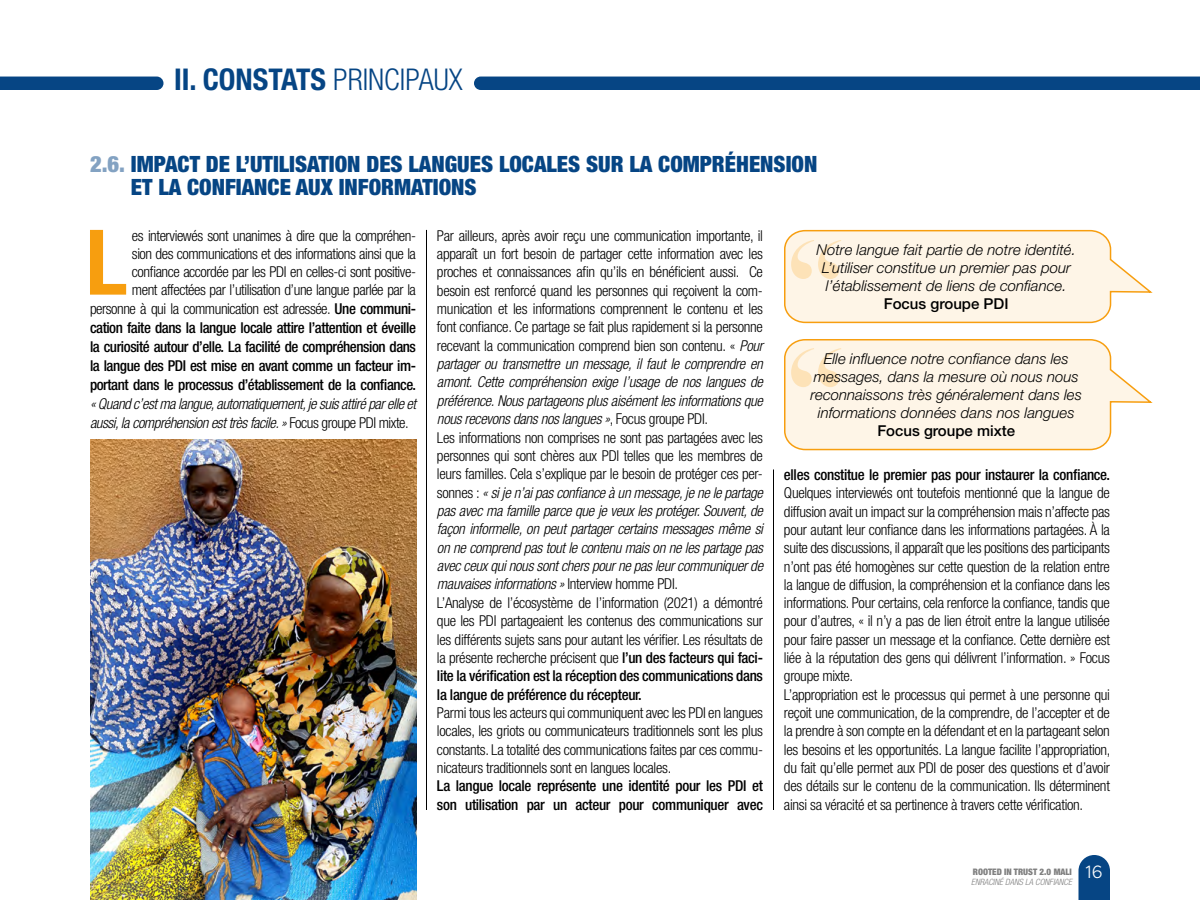
<style>
.page{position:relative;width:1200px;height:900px;background:#fff}
.page>*{position:absolute;margin:0;border:0;box-sizing:border-box;transform-origin:0 0}
.t1{font:700 condensed 90.6px "Helvetica Neue LT Std";color:#f79e0f}
.t2{font:700 condensed 30px "Helvetica Neue LT Std";color:#064584}
.t3{font:900 condensed 22.5px/22.5px "Helvetica Neue LT Std";color:#064584}
.t4{font:300 condensed 15px/18.3px "Helvetica Neue LT Std";letter-spacing:-.02em;color:#000}
.t5{font:italic 300 15px/18px "Helvetica Neue LT Std";color:#000;text-align:center}
.t6{font:500 condensed 15px/18.3px "Helvetica Neue LT Std";letter-spacing:-.02em;color:#000}
.t7{font:italic 300 condensed 15px/19px "Helvetica Neue LT Std";letter-spacing:-.03em;color:#000}
.t8{font:500 15px "Helvetica Neue LT Std";color:#000}
.t9{font:900 condensed 9px "Helvetica Neue LT Std";color:#808080}
.t10{font:italic 300 condensed 8.7px "Helvetica Neue LT Std";color:#808080}
.s1{font-weight:300}
.s2{color:#83a2c2}
.s3{font-weight:500}
.s4{font-style:normal}
.s5{font-style:italic}
.s6{font-family:"Metropolis";font-weight:300;font-stretch:normal;font-size:18px;color:#fff}
</style>
<div class="page">
<svg style="left:1078px;top:855px;width:32px;height:45px"></svg>
<hr style="left:426px;top:230px;width:1px;height:580px;background:#000">
<hr style="left:773px;top:470px;width:1px;height:340px;background:#000">
<svg style="left:784px;top:229px;width:369px;height:95px;background:#fdf2e0"></svg>
<svg style="left:784px;top:339px;width:369px;height:112px;background:#fdf2e1"></svg>
<div style="left:0;top:77px;width:163px;height:13px;background:#064584"></div>
<div style="left:474px;top:77px;width:726px;height:13px;background:#064584"></div>
<img style="left:90px;top:440px;width:327px;height:460px">
<h2 class="t2" style="left:174px;top:61px;width:290px">II. CONSTATS <span class="s1">PRINCIPAUX</span></h2>
<h3 class="t3" style="left:131px;top:152px;width:688px;text-indent:-41px"><span class="s2">2.6.</span> IMPACT DE L’UTILISATION DES LANGUES LOCALES SUR LA COMPRÉHENSION<br>ET LA CONFIANCE AUX INFORMATIONS</h3>
<p class="t4" style="left:90px;top:226px;width:328px;text-align:right">es interviewés sont unanimes à dire que la compréhen-<br>sion des communications et des informations ainsi que la confiance accordée par les PDI en celles-ci sont positive-<br>ment affectées par l’utilisation d’une langue parlée par la personne à qui la communication est adressée. <span class="s3">Une communi&shy;cation faite dans la langue locale attire l’attention et éveille la curiosité autour d’elle. La facilité de compréhension dans la langue des PDI est mise en avant comme un facteur im&shy;portant dans le processus d’établissement de la confiance.</span></p>
<p class="t7" style="left:90px;top:394px;width:328px">« Quand c’est ma langue, automatiquement, je suis attiré par elle et aussi, la compréhension est très facile. » <span class="s4">Focus groupe PDI mixte.</span></p>
<h1 class="t1" style="left:85px;top:208px;width:43px">L</h1>
<p class="t4" style="left:437px;top:226px;width:328px">Par ailleurs, après avoir reçu une communication importante, il apparaît un fort besoin de partager cette information avec les proches et connaissances afin qu’ils en bénéficient aussi. Ce besoin est renforcé quand les personnes qui reçoivent la com&shy;munication et les informations comprennent le contenu et les font confiance. Ce partage se fait plus rapidement si la personne recevant la communication comprend bien son contenu. « <span class="s5">Pour partager ou transmettre un message, il faut le comprendre en amont. Cette compréhension exige l’usage de nos langues de préférence. Nous partageons plus aisément les informations que nous recevons dans nos langues »</span>, Focus groupe PDI.<br>Les informations non comprises ne sont pas partagées avec les personnes qui sont chères aux PDI telles que les membres de leurs familles. Cela s’explique par le besoin de protéger ces per&shy;sonnes : <span class="s5">« si je n’ai pas confiance à un message, je ne le partage pas avec ma famille parce que je veux les protéger. Souvent, de façon informelle, on peut partager certains messages même si on ne comprend pas tout le contenu mais on ne les partage pas avec ceux qui nous sont chers pour ne pas leur communiquer de mauvaises informations »</span> Interview homme PDI.<br>L’Analyse de l’écosystème de l’information (2021) a démontré que les PDI partageaient les contenus des communications sur les différents sujets sans pour autant les vérifier. Les résultats de la présente recherche précisent que <span class="s3">l’un des facteurs qui faci&shy;lite la vérification est la réception des communications dans la langue de préférence du récepteur.</span></p>
<p class="t4" style="left:437px;top:703px;width:328px;text-align:justify">Parmi tous les acteurs qui communiquent avec les PDI en langues locales, les griots ou communicateurs traditionnels sont les plus constants. La totalité des communications faites par ces commu&shy;nicateurs traditionnels sont en langues locales.</p>
<p class="t6" style="left:437px;top:777px;width:328px">La langue locale représente une identité pour les PDI et son utilisation par un acteur pour communiquer avec</p>
<p class="t5" style="left:817px;top:240px;width:261px">Notre langue fait partie de notre identité.<br>L’utiliser constitue un premier pas pour l’établissement de liens de confiance.</p>
<p class="t8" style="left:884px;top:295px;width:126px">Focus groupe PDI</p>
<p class="t5" style="left:811px;top:349px;width:273px">Elle influence notre confiance dans les messages, dans la mesure où nous nous reconnaissons très généralement dans les informations données dans nos langues</p>
<p class="t8" style="left:877px;top:422px;width:139px">Focus groupe mixte</p>
<p class="t6" style="left:784px;top:465px;width:327px">elles constitue le premier pas pour instaurer la confiance.</p>
<p class="t4" style="left:784px;top:484px;width:328px">Quelques interviewés ont toutefois mentionné que la langue de diffusion avait un impact sur la compréhension mais n’affecte pas pour autant leur confiance dans les informations partagées. À la suite des discussions, il apparaît que les positions des participants n’ont pas été homogènes sur cette question de la relation entre la langue de diffusion, la compréhension et la confiance dans les informations. Pour certains, cela renforce la confiance, tandis que pour d’autres, « il n’y a pas de lien étroit entre la langue utilisée pour faire passer un message et la confiance. Cette dernière est liée à la réputation des gens qui délivrent l’information. » Focus groupe mixte.<br>L’appropriation est le processus qui permet à une personne qui reçoit une communication, de la comprendre, de l’accepter et de la prendre à son compte en la défendant et en la partageant selon les besoins et les opportunités. La langue facilite l’appropriation, du fait qu’elle permet aux PDI de poser des questions et d’avoir des détails sur le contenu de la communication. Ils déterminent ainsi sa véracité et sa pertinence à travers cette vérification.</p>
<p class="t9" style="left:973px;top:866px;width:131px">ROOTED IN TRUST 2.0 MALI <span class="s6">16</span></p>
<p class="t10" style="left:971px;top:877px;width:102px">ENRACINÉ DANS LA CONFIANCE</p>
</div>
